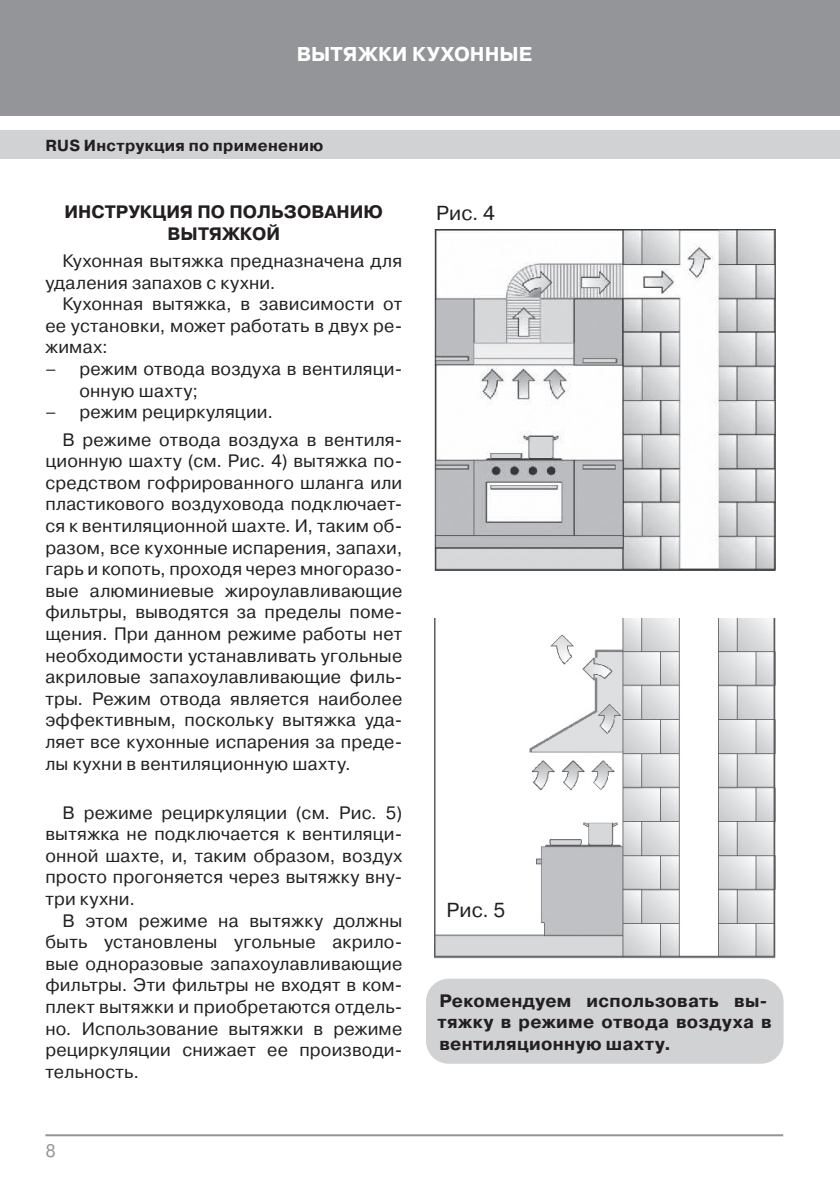
<style>
.page{position:relative;width:840px;height:1191px;background:#fff}
.page>*{position:absolute;margin:0;border:0;box-sizing:border-box;transform-origin:0 0}
.t1{font:20.2px "Pragmatica C";letter-spacing:.005em;color:#231f20}
.t2{font:700 20px "Pragmatica C";letter-spacing:.005em;color:#fff}
.t3{font:18px/21.6px "Pragmatica C";letter-spacing:.01em;color:#231f20;text-align:justify}
.t4{font:700 18px/21.6px "Pragmatica C";letter-spacing:.015em;color:#231f20;text-align:center}
.t5{font:18px "Pragmatica C";color:#939598}
.t6{font:700 16px "Pragmatica C";letter-spacing:.02em;color:#231f20}
</style>
<div class="page">
<div style="left:0;top:0;width:839px;height:116px;background:#939598"></div>
<div style="left:0;top:130px;width:839px;height:29px;background:#d1d2d4"></div>
<hr style="left:45px;top:1134px;width:737px;height:2px;background:#939598">
<img style="left:434px;top:229px;width:340px;height:341px">
<img style="left:434px;top:618px;width:340px;height:340px">
<div style="left:426px;top:978px;width:357px;height:85px;background:#d1d2d4;border-radius:23px"></div>
<p class="t2" style="left:296px;top:43px;width:237px">ВЫТЯЖКИ КУХОННЫЕ</p>
<p class="t6" style="left:45px;top:136px;width:279px">RUS Инструкция по применению</p>
<p class="t4" style="left:65px;top:201px;width:320px">ИНСТРУКЦИЯ ПО ПОЛЬЗОВАНИЮ<br>ВЫТЯЖКОЙ</p>
<p class="t3" style="left:45px;top:250px;width:358px;text-indent:17px">Кухонная вытяжка предназначена для удаления запахов с кухни.</p>
<p class="t3" style="left:45px;top:293px;width:358px;text-indent:17px">Кухонная вытяжка, в зависимости от ее установки, может работать в двух ре&shy;жимах:</p>
<p class="t3" style="left:79px;top:358px;width:324px;text-indent:-34px">– режим отвода воздуха в вентиляци&shy;онную шахту;</p>
<p class="t3" style="left:62px;top:398px;width:341px;line-height:27.2px;text-indent:-17px">– режим рециркуляции.<br>В режиме отвода воздуха в вентиля-</p>
<p class="t3" style="left:45px;top:450px;width:358px">ционную шахту (см. Рис. 4) вытяжка по&shy;средством гофрированного шланга или пластикового воздуховода подключает&shy;ся к вентиляционной шахте. И, таким об&shy;разом, все кухонные испарения, запахи, гарь и копоть, проходя через многоразо&shy;вые алюминиевые жироулавливающие фильтры, выводятся за пределы поме&shy;щения. При данном режиме работы нет необходимости устанавливать угольные акриловые запахоулавливающие филь&shy;тры. Режим отвода является наиболее эффективным, поскольку вытяжка уда&shy;ляет все кухонные испарения за преде&shy;лы кухни в вентиляционную шахту.</p>
<p class="t3" style="left:45px;top:801px;width:358px;text-indent:17px">В режиме рециркуляции (см. Рис. 5) вытяжка не подключается к вентиляци&shy;онной шахте, и, таким образом, воздух просто прогоняется через вытяжку вну&shy;три кухни.</p>
<p class="t3" style="left:45px;top:909px;width:358px;text-indent:17px">В этом режиме на вытяжку должны быть установлены угольные акрило&shy;вые одноразовые запахоулавливающие фильтры. Эти фильтры не входят в ком&shy;плект вытяжки и приобретаются отдель&shy;но. Использование вытяжки в режиме рециркуляции снижает ее производи&shy;тельность.</p>
<p class="t5" style="left:45px;top:1140px;width:12px">8</p>
<p class="t1" style="left:436px;top:202px;width:60px">Рис. 4</p>
<p class="t1" style="left:446px;top:898px;width:60px">Рис. 5</p>
<p class="t4" style="left:437px;top:989px;width:336px;text-align:left">Рекомендуем использовать вы&shy;тяжку в режиме отвода воздуха в вентиляционную шахту.</p>
</div>
